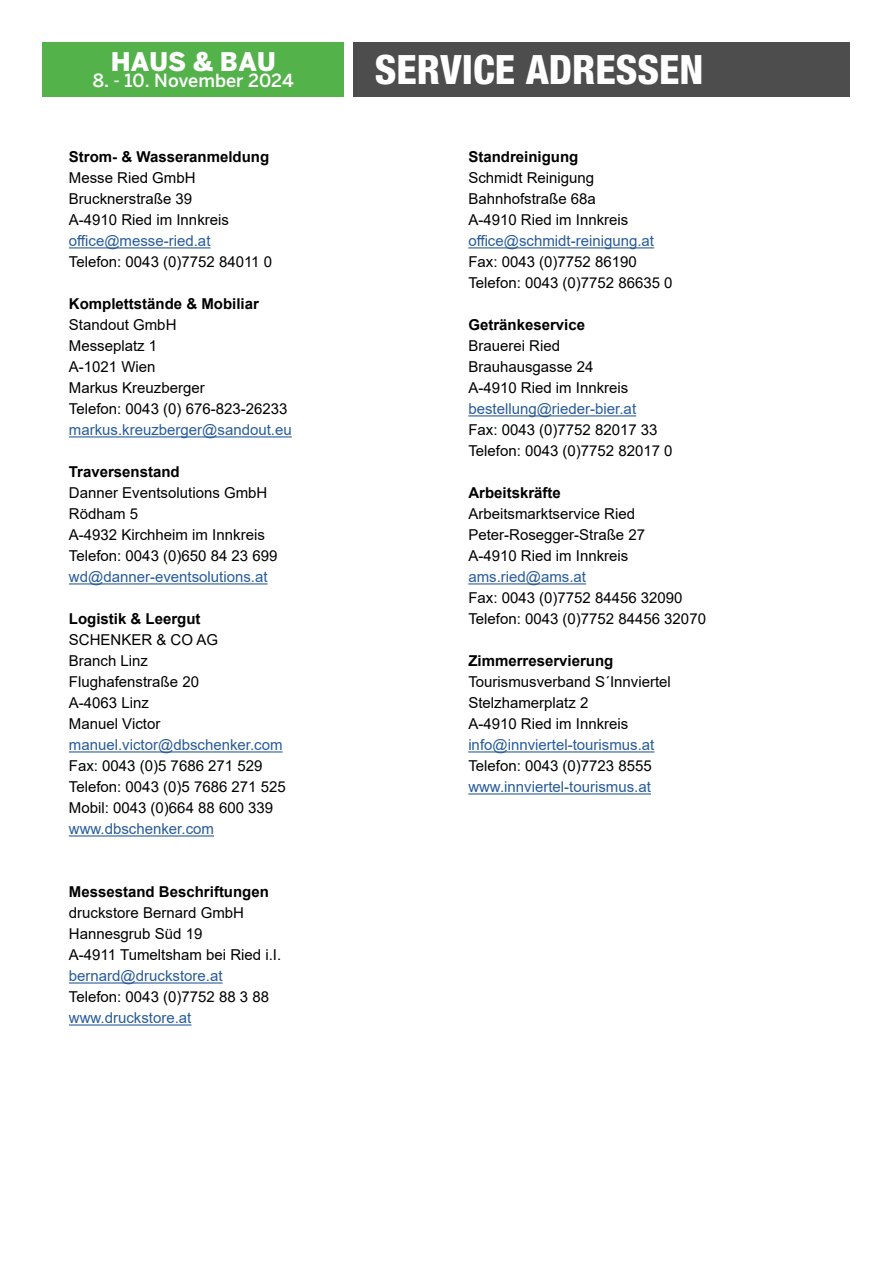
<style>
.page{position:relative;width:893px;height:1263px;background:#fff}
.page>*{position:absolute;margin:0;border:0;box-sizing:border-box;transform-origin:0 0}
.t1{font:800 condensed 40.5px "Helvetica Neue LT Std";color:#fff}
.t2{font:900 25.5px "Benton Sans";color:#fff}
.t3{font:500 18px "Benton Sans";color:#fff}
.t4{font:15px/21px "Arial";color:#000}
.t5{font:15px "Arial";color:#275b9b}
.t6{font:700 15px "Arial";color:#000}
</style>
<div class="page">
<div style="left:43px;top:43px;width:301px;height:54px;background:#53b24a"></div>
<div style="left:354px;top:43px;width:496px;height:54px;background:#4d4d4d"></div>
<hr style="left:69px;top:247px;width:142px;height:1px;background:#275b9b">
<hr style="left:69px;top:436px;width:223px;height:1px;background:#275b9b">
<hr style="left:69px;top:583px;width:199px;height:1px;background:#275b9b">
<hr style="left:69px;top:751px;width:214px;height:1px;background:#275b9b">
<hr style="left:69px;top:835px;width:145px;height:1px;background:#275b9b">
<hr style="left:69px;top:982px;width:154px;height:1px;background:#275b9b">
<hr style="left:69px;top:1024px;width:122px;height:1px;background:#275b9b">
<hr style="left:468px;top:247px;width:186px;height:1px;background:#275b9b">
<hr style="left:468px;top:415px;width:168px;height:1px;background:#275b9b">
<hr style="left:468px;top:583px;width:118px;height:1px;background:#275b9b">
<hr style="left:468px;top:751px;width:186px;height:1px;background:#275b9b">
<hr style="left:468px;top:793px;width:183px;height:1px;background:#275b9b">
<h2 class="t2" style="left:111px;top:46px;width:166px">HAUS &amp; BAU</h2>
<p class="t3" style="left:93px;top:70px;width:202px">8. - 10. November 2024</p>
<p class="t6" style="left:69px;top:146px;width:202px">Strom- &amp; Wasseranmeldung</p>
<p class="t4" style="left:69px;top:167px;width:162px">Messe Ried GmbH<br>Brucknerstraße 39<br>A-4910 Ried im Innkreis</p>
<p class="t5" style="left:69px;top:231px;width:143px">office@messe-ried.at</p>
<p class="t4" style="left:69px;top:251px;width:205px">Telefon: 0043 (0)7752 84011 0</p>
<p class="t6" style="left:69px;top:293px;width:192px">Komplettstände &amp; Mobiliar</p>
<p class="t4" style="left:69px;top:314px;width:220px">Standout GmbH<br>Messeplatz 1<br>A-1021 Wien<br>Markus Kreuzberger<br>Telefon: 0043 (0) 676-823-26233</p>
<p class="t5" style="left:69px;top:420px;width:224px">markus.kreuzberger@sandout.eu</p>
<p class="t6" style="left:69px;top:461px;width:112px">Traversenstand</p>
<p class="t4" style="left:69px;top:482px;width:210px">Danner Eventsolutions GmbH<br>Rödham 5<br>A-4932 Kirchheim im Innkreis<br>Telefon: 0043 (0)650 84 23 699</p>
<p class="t5" style="left:69px;top:567px;width:200px">wd@danner-eventsolutions.at</p>
<p class="t6" style="left:69px;top:608px;width:133px">Logistik &amp; Leergut</p>
<p class="t4" style="left:69px;top:629px;width:151px">SCHENKER &amp; CO AG<br>Branch Linz<br>Flughafenstraße 20<br>A-4063 Linz<br>Manuel Victor</p>
<p class="t5" style="left:69px;top:735px;width:215px">manuel.victor@dbschenker.com</p>
<p class="t4" style="left:69px;top:755px;width:218px">Fax: 0043 (0)5 7686 271 529<br>Telefon: 0043 (0)5 7686 271 525<br>Mobil: 0043 (0)664 88 600 339</p>
<p class="t5" style="left:69px;top:819px;width:147px">www.dbschenker.com</p>
<p class="t6" style="left:69px;top:881px;width:202px">Messestand Beschriftungen</p>
<p class="t4" style="left:69px;top:902px;width:214px">druckstore Bernard GmbH<br>Hannesgrub Süd 19<br>A-4911 Tumeltsham bei Ried i.I.</p>
<p class="t5" style="left:69px;top:966px;width:155px">bernard@druckstore.at</p>
<p class="t4" style="left:69px;top:986px;width:202px">Telefon: 0043 (0)7752 88 3 88</p>
<p class="t5" style="left:69px;top:1008px;width:124px">www.druckstore.at</p>
<h1 class="t1" style="left:375px;top:45px;width:330px">SERVICE ADRESSEN</h1>
<p class="t6" style="left:468px;top:146px;width:112px">Standreinigung</p>
<p class="t4" style="left:468px;top:167px;width:162px">Schmidt Reinigung<br>Bahnhofstraße 68a<br>A-4910 Ried im Innkreis</p>
<p class="t5" style="left:468px;top:231px;width:187px">office@schmidt-reinigung.at</p>
<p class="t4" style="left:468px;top:251px;width:206px">Fax: 0043 (0)7752 86190<br>Telefon: 0043 (0)7752 86635 0</p>
<p class="t6" style="left:468px;top:314px;width:118px">Getränkeservice</p>
<p class="t4" style="left:468px;top:335px;width:162px">Brauerei Ried<br>Brauhausgasse 24<br>A-4910 Ried im Innkreis</p>
<p class="t5" style="left:468px;top:399px;width:169px">bestellung@rieder-bier.at</p>
<p class="t4" style="left:468px;top:419px;width:206px">Fax: 0043 (0)7752 82017 33<br>Telefon: 0043 (0)7752 82017 0</p>
<p class="t6" style="left:468px;top:482px;width:94px">Arbeitskräfte</p>
<p class="t4" style="left:468px;top:503px;width:178px">Arbeitsmarktservice Ried<br>Peter-Rosegger-Straße 27<br>A-4910 Ried im Innkreis</p>
<p class="t5" style="left:468px;top:567px;width:119px">ams.ried@ams.at</p>
<p class="t4" style="left:468px;top:587px;width:239px">Fax: 0043 (0)7752 84456 32090<br>Telefon: 0043 (0)7752 84456 32070</p>
<p class="t6" style="left:468px;top:650px;width:147px">Zimmerreservierung</p>
<p class="t4" style="left:468px;top:671px;width:204px">Tourismusverband S´Innviertel<br>Stelzhamerplatz 2<br>A-4910 Ried im Innkreis</p>
<p class="t5" style="left:468px;top:735px;width:188px">info@innviertel-tourismus.at</p>
<p class="t4" style="left:468px;top:755px;width:185px">Telefon: 0043 (0)7723 8555</p>
<p class="t5" style="left:468px;top:777px;width:184px">www.innviertel-tourismus.at</p>
</div>
